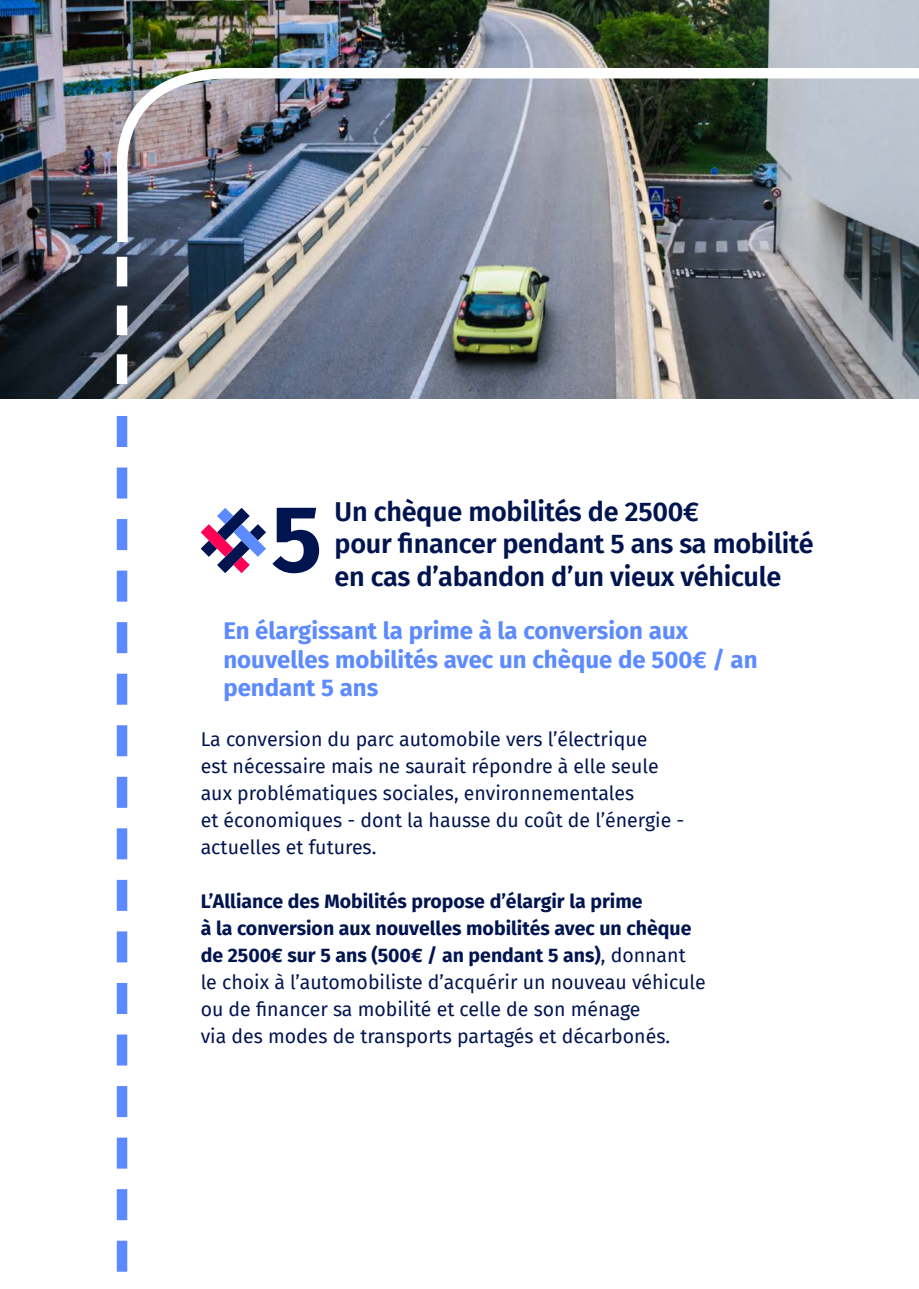
<style>
.page{position:relative;width:919px;height:1289px;background:#fff}
.page>*{position:absolute;margin:0;border:0;box-sizing:border-box;transform-origin:0 0}
.t1{font:600 27px "Fira Sans";letter-spacing:-.01em;color:#001450}
.t2{font:700 24px/28.8px "Fira Sans";color:#5c8aff}
.t3{font:19.5px/27px "Fira Sans";color:#001450}
.t4{font:700 19.5px "Fira Sans";color:#001450}
.s1{font-weight:400}
</style>
<div class="page">
<svg style="left:201px;top:508px;width:65px;height:65px"></svg>
<svg style="left:272px;top:508px;width:47px;height:65px"></svg>
<img style="left:0;top:0;width:918px;height:399px">
<img style="left:109px;top:63px;width:809px;height:189px">
<svg style="left:117px;top:416px;width:10px;height:856px"></svg>
<svg style="left:117px;top:257px;width:10px;height:127px"></svg>
<p class="t1" style="left:334px;top:489px;width:366px">Un chèque mobilités de 2500€</p>
<p class="t1" style="left:334px;top:521px;width:480px">pour financer pendant 5 ans sa mobilité</p>
<p class="t1" style="left:334px;top:554px;width:448px">en cas d’abandon d’un vieux véhicule</p>
<p class="t2" style="left:223px;top:614px;width:535px">En élargissant la prime à la conversion aux nouvelles mobilités avec un chèque de 500€ / an pendant 5 ans</p>
<p class="t3" style="left:201px;top:725px;width:448px">La conversion du parc automobile vers l’électrique</p>
<p class="t3" style="left:201px;top:752px;width:459px">est nécessaire mais ne saurait répondre à elle seule</p>
<p class="t3" style="left:201px;top:779px;width:435px">aux problématiques sociales, environnementales</p>
<p class="t3" style="left:201px;top:806px;width:485px">et économiques - dont la hausse du coût de l’énergie - actuelles et futures.</p>
<p class="t4" style="left:201px;top:885px;width:443px">L’Alliance des Mobilités propose d’élargir la prime</p>
<p class="t4" style="left:201px;top:912px;width:492px">à la conversion aux nouvelles mobilités avec un chèque</p>
<p class="t4" style="left:201px;top:939px;width:486px">de 2500€ sur 5 ans (500€ / an pendant 5 ans)<span class="s1">, donnant</span></p>
<p class="t3" style="left:201px;top:968px;width:506px">le choix à l’automobiliste d’acquérir un nouveau véhicule</p>
<p class="t3" style="left:201px;top:995px;width:441px">ou de financer sa mobilité et celle de son ménage</p>
<p class="t3" style="left:201px;top:1022px;width:471px">via des modes de transports partagés et décarbonés.</p>
</div>
